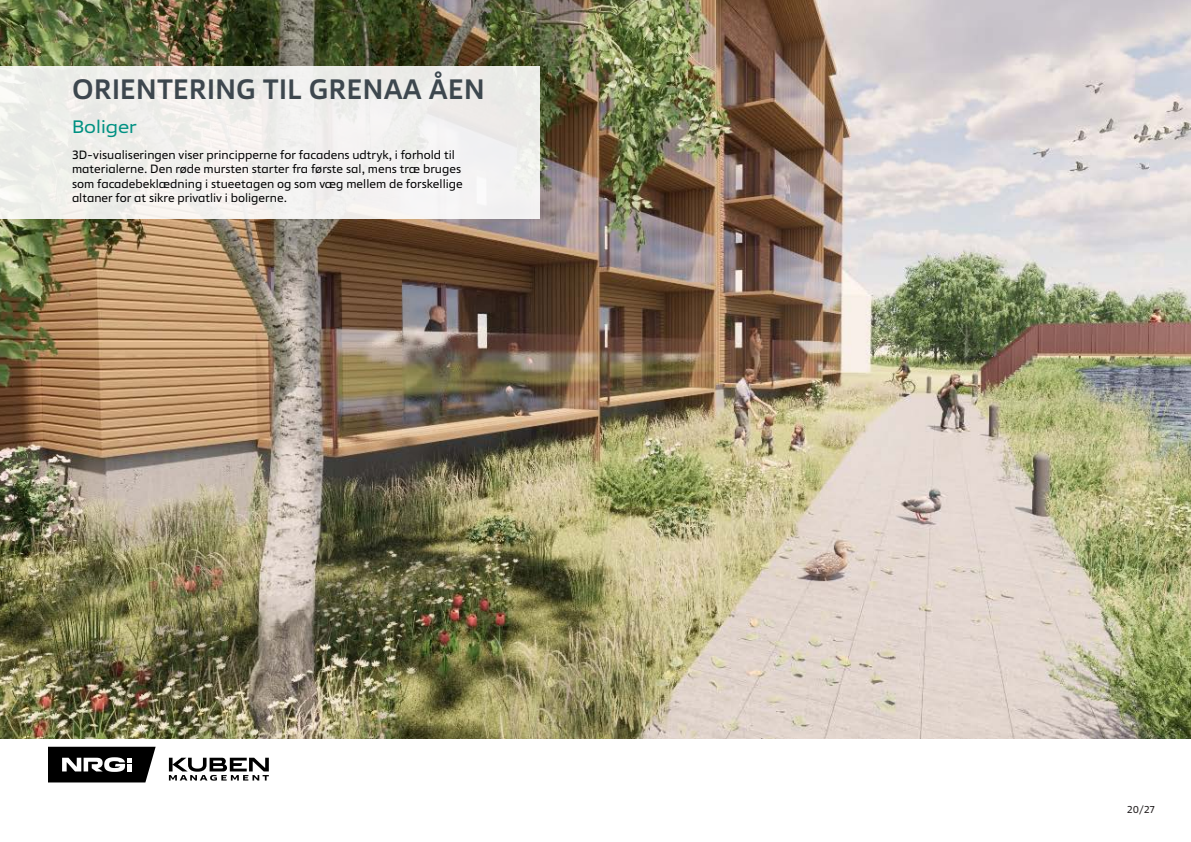
<style>
.page{position:relative;width:1191px;height:842px;background:#fff}
.page>*{position:absolute;margin:0;border:0;box-sizing:border-box;transform-origin:0 0}
.Overskrift{font:500 28px "Vast";letter-spacing:.01em;color:#3d474e}
.Lille_overskirft{font:18px "Vast L";color:#009182}
.Billedtekst{font:12px/14.4px "Vast";color:#000001}
.t1{font:10px "Vast";color:#231f20}
</style>
<div class="page">
<img style="left:0;top:0;width:1191px;height:738px">
<div style="left:0;top:67px;width:539px;height:152px;background:#f1f0ed"></div>
<svg style="left:169px;top:758px;width:100px;height:23px"></svg>
<svg style="left:49px;top:747px;width:107px;height:35px"></svg>
<p class="Overskrift" style="left:72px;top:71px;width:414px">ORIENTERING TIL GRENAA ÅEN</p>
<p class="Lille_overskirft" style="left:72px;top:115px;width:66px">Boliger</p>
<p class="Billedtekst" style="left:72px;top:148px;width:392px">3D-visualiseringen viser principperne for facadens udtryk, i forhold til materialerne. Den røde mursten starter fra første sal, mens træ bruges som facadebeklædning i stueetagen og som væg mellem de forskellige altaner for at sikre privatliv i boligerne.</p>
<p class="t1" style="left:1127px;top:803px;width:29px">20/27</p>
</div>
